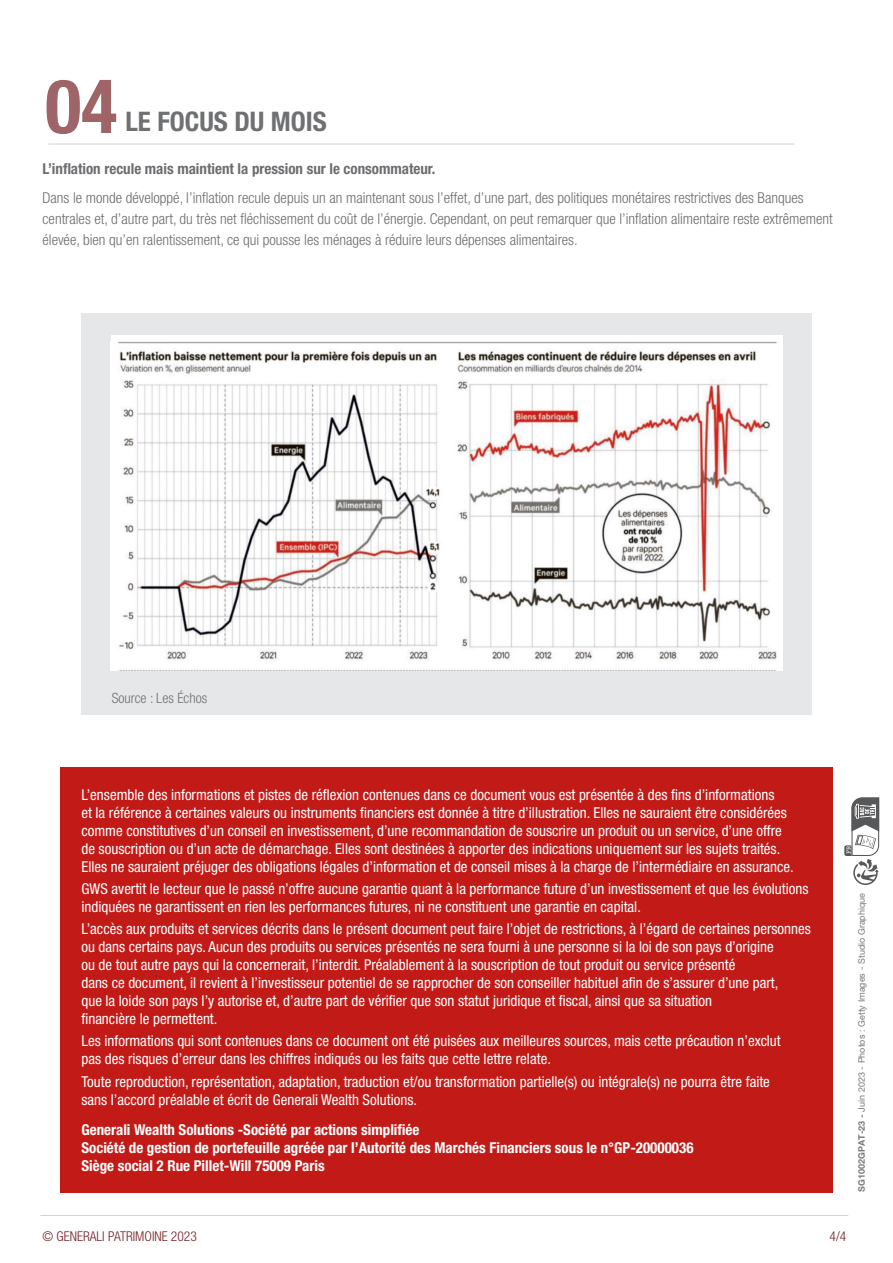
<style>
.page{position:relative;width:893px;height:1263px;background:#fff}
.page>*{position:absolute;margin:0;border:0;box-sizing:border-box;transform-origin:0 0}
.Question{font:700 condensed 75px "Helvetica Neue LT Std";color:#9e6468}
.Question-2{font:700 condensed 27px "Helvetica Neue LT Std";color:#6f7072}
.Question-3{font:condensed 15px/18px "Helvetica Neue LT Std";color:#fff}
.Text_article{font:300 condensed 15px/21px "Helvetica Neue LT Std";color:#6c6d70}
.Question-4{font:700 condensed 15px/18px "Helvetica Neue LT Std";color:#fff}
.Text_article-2{font:700 condensed 15px "Helvetica Neue LT Std";color:#6c6d70}
.Question-5{font:300 condensed 14.25px "Helvetica Neue LT Std";color:#6f7072}
.t1{font:300 condensed 13.5px "Helvetica Neue LT Std";color:#752127}
.t2{font:9px "Helvetica Neue LT Std";color:#76787b}
.t3{font:7.2px "Courier";color:#fff}
.s1{font-weight:700}
</style>
<div class="page">
<hr style="left:40px;top:1215px;width:808px;height:1px;background:#d1d2d4">
<div style="left:60px;top:767px;width:773px;height:425px;background:#c21b17"></div>
<hr style="left:48px;top:144px;width:746px;height:1px;background:#d1d2d4">
<svg style="left:844px;top:797px;width:35px;height:88px"></svg>
<div style="left:81px;top:313px;width:730px;height:401px;background:#e6e7e9"></div>
<img style="left:111px;top:341px;width:671px;height:330px">
<p class="Question" style="left:45px;top:61px;width:73px">04</p>
<p class="Question-2" style="left:125px;top:105px;width:203px">LE FOCUS DU MOIS</p>
<p class="Text_article-2" style="left:43px;top:159px;width:394px">L’inflation recule mais maintient la pression sur le consommateur.</p>
<p class="Text_article" style="left:43px;top:187px;width:792px">Dans le monde développé, l’inflation recule depuis un an maintenant sous l’effet, d’une part, des politiques monétaires restrictives des Banques centrales et, d’autre part, du très net fléchissement du coût de l’énergie. Cependant, on peut remarquer que l’inflation alimentaire reste extrêmement élevée, bien qu’en ralentissement, ce qui pousse les ménages à réduire leurs dépenses alimentaires.</p>
<p class="Question-5" style="left:112px;top:690px;width:97px">Source : Les Échos</p>
<p class="Question-3" style="left:81px;top:785px;width:714px">L’ensemble des informations et pistes de réflexion contenues dans ce document vous est présentée à des fins d’informations<br>et la référence à certaines valeurs ou instruments financiers est donnée à titre d’illustration. Elles ne sauraient être considérées comme constitutives d’un conseil en investissement, d’une recommandation de souscrire un produit ou un service, d’une offre de souscription ou d’un acte de démarchage. Elles sont destinées à apporter des indications uniquement sur les sujets traités.<br>Elles ne sauraient préjuger des obligations légales d’information et de conseil mises à la charge de l’intermédiaire en assurance.</p>
<p class="Question-3" style="left:81px;top:879px;width:729px">GWS avertit le lecteur que le passé n’offre aucune garantie quant à la performance future d’un investissement et que les évolutions indiquées ne garantissent en rien les performances futures, ni ne constituent une garantie en capital.</p>
<p class="Question-3" style="left:81px;top:920px;width:731px">L’accès aux produits et services décrits dans le présent document peut faire l’objet de restrictions, à l’égard de certaines personnes ou dans certains pays. Aucun des produits ou services présentés ne sera fourni à une personne si la loi de son pays d’origine<br>ou de tout autre pays qui la concernerait, l’interdit. Préalablement à la souscription de tout produit ou service présenté<br>dans ce document, il revient à l’investisseur potentiel de se rapprocher de son conseiller habituel afin de s’assurer d’une part,<br>que la loide son pays l’y autorise et, d’autre part de vérifier que son statut juridique et fiscal, ainsi que sa situation<br>financière le permettent.</p>
<p class="Question-3" style="left:81px;top:1032px;width:701px">Les informations qui sont contenues dans ce document ont été puisées aux meilleures sources, mais cette précaution n’exclut pas des risques d’erreur dans les chiffres indiqués ou les faits que cette lettre relate.</p>
<p class="Question-3" style="left:81px;top:1072px;width:690px">Toute reproduction, représentation, adaptation, traduction et/ou transformation partielle(s) ou intégrale(s) ne pourra être faite sans l’accord préalable et écrit de Generali Wealth Solutions.</p>
<p class="Question-4" style="left:81px;top:1121px;width:614px">Generali Wealth Solutions -Société par actions simplifiée<br>Société de gestion de portefeuille agréée par l’Autorité des Marchés Financiers sous le n°GP-20000036<br>Siège social 2 Rue Pillet-Will 75009 Paris</p>
<p class="t3" style="left:843px;top:854px;width:10px;rotate:-90deg">FR</p>
<p class="t2" style="left:856px;top:1191px;width:300px;rotate:-90deg"><span class="s1">SG1002GPAT-23 -</span> Juin 2023 - Photos : Getty Images - Studio Graphique</p>
<p class="t1" style="left:43px;top:1228px;width:156px">© GENERALI PATRIMOINE 2023</p>
<p class="t1" style="left:829px;top:1228px;width:18px">4/4</p>
</div>
